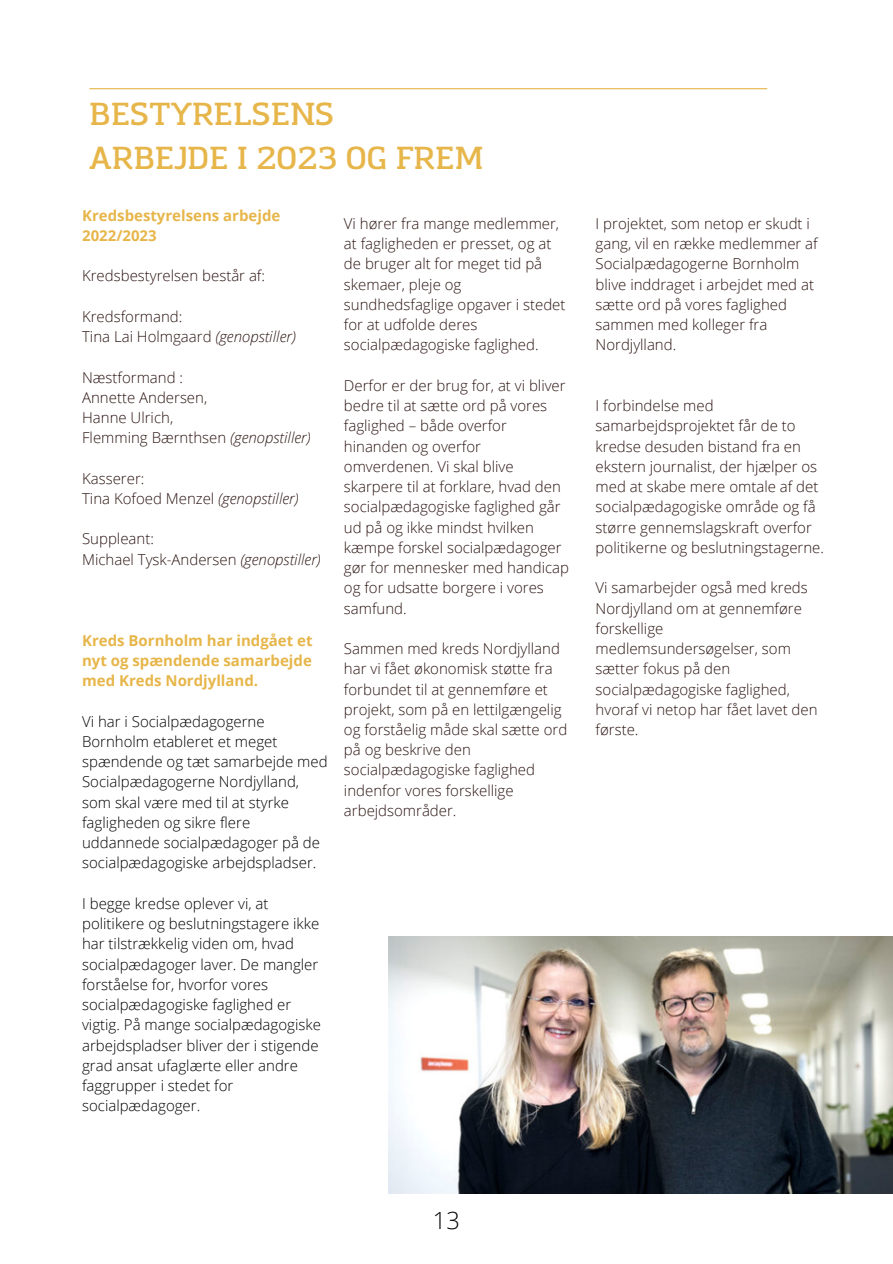
<style>
.page{position:relative;width:893px;height:1264px;background:#fff}
.page>*{position:absolute;margin:0;border:0;box-sizing:border-box;transform-origin:0 0}
.t1{font:600 31.35px "Amazing Grotesk";color:#e7b64a}
.t2{font:300 23.55px "Open Sans";color:#000}
.t3{font:300 15px/20.2px "Open Sans";color:#2b1511}
.t4{font:300 15px/20.2px "Open Sans";color:#000}
.t5{font:700 15px/20.2px "Open Sans";color:#e7b64a}
.s1{font-style:italic}
</style>
<div class="page">
<hr style="left:90px;top:88px;width:676px;height:1px;background:#e7b64a">
<img style="left:389px;top:936px;width:503px;height:257px">
<p class="t1" style="left:89px;top:101px;width:246px">BESTYRELSENS</p>
<p class="t1" style="left:89px;top:145px;width:396px">ARBEJDE I 2023 OG FREM</p>
<p class="t5" style="left:82px;top:205px;width:200px">Kredsbestyrelsens arbejde<br>2022/2023</p>
<p class="t3" style="left:82px;top:265px;width:184px">Kredsbestyrelsen består af:</p>
<p class="t3" style="left:82px;top:306px;width:102px">Kredsformand:</p>
<p class="t3" style="left:82px;top:326px;width:215px">Tina Lai Holmgaard <span class="s1">(genopstiller)</span></p>
<p class="t3" style="left:82px;top:366px;width:102px">Næstformand :</p>
<p class="t3" style="left:82px;top:387px;width:127px">Annette Andersen,</p>
<p class="t3" style="left:82px;top:407px;width:93px">Hanne Ulrich,</p>
<p class="t3" style="left:82px;top:427px;width:230px">Flemming Bærnthsen <span class="s1">(genopstiller)</span></p>
<p class="t3" style="left:82px;top:468px;width:64px">Kasserer:</p>
<p class="t3" style="left:82px;top:488px;width:218px">Tina Kofoed Menzel <span class="s1">(genopstiller)</span></p>
<p class="t3" style="left:82px;top:528px;width:73px">Suppleant:</p>
<p class="t3" style="left:82px;top:548px;width:240px">Michael Tysk-Andersen <span class="s1">(genopstiller)</span></p>
<p class="t5" style="left:82px;top:629px;width:232px;text-align:justify">Kreds Bornholm har indgået et nyt og spændende samarbejde med Kreds Nordjylland.</p>
<p class="t4" style="left:82px;top:710px;width:247px">Vi har i Socialpædagogerne<br>Bornholm etableret et meget spændende og tæt samarbejde med<br>Socialpædagogerne Nordjylland, som skal være med til at styrke fagligheden og sikre flere uddannede socialpædagoger på de socialpædagogiske arbejdspladser.</p>
<p class="t4" style="left:82px;top:892px;width:240px">I begge kredse oplever vi, at politikere og beslutningstagere ikke har tilstrækkelig viden om, hvad socialpædagoger laver. De mangler forståelse for, hvorfor vores socialpædagogiske faglighed er vigtig. På mange socialpædagogiske arbejdspladser bliver der i stigende grad ansat ufaglærte eller andre faggrupper i stedet for socialpædagoger.</p>
<p class="t3" style="left:344px;top:213px;width:223px">Vi hører fra mange medlemmer, at fagligheden er presset, og at de bruger alt for meget tid på skemaer, pleje og sundhedsfaglige opgaver i stedet for at udfolde deres socialpædagogiske faglighed.</p>
<p class="t3" style="left:344px;top:375px;width:226px">Derfor er der brug for, at vi bliver bedre til at sætte ord på vores faglighed – både overfor hinanden og overfor omverdenen. Vi skal blive skarpere til at forklare, hvad den socialpædagogiske faglighed går ud på og ikke mindst hvilken kæmpe forskel socialpædagoger gør for mennesker med handicap og for udsatte borgere i vores samfund.</p>
<p class="t3" style="left:344px;top:638px;width:225px">Sammen med kreds Nordjylland har vi fået økonomisk støtte fra forbundet til at gennemføre et projekt, som på en lettilgængelig og forståelig måde skal sætte ord på og beskrive den socialpædagogiske faglighed indenfor vores forskellige arbejdsområder.</p>
<p class="t3" style="left:595px;top:213px;width:223px">I projektet, som netop er skudt i gang, vil en række medlemmer af<br>Socialpædagogerne Bornholm blive inddraget i arbejdet med at sætte ord på vores faglighed sammen med kolleger fra<br>Nordjylland.</p>
<p class="t3" style="left:595px;top:395px;width:230px">I forbindelse med samarbejdsprojektet får de to kredse desuden bistand fra en ekstern journalist, der hjælper os med at skabe mere omtale af det socialpædagogiske område og få større gennemslagskraft overfor politikerne og beslutningstagerne.</p>
<p class="t3" style="left:595px;top:577px;width:223px">Vi samarbejder også med kreds<br>Nordjylland om at gennemføre forskellige medlemsundersøgelser, som sætter fokus på den socialpædagogiske faglighed, hvoraf vi netop har fået lavet den første.</p>
<p class="t2" style="left:433px;top:1204px;width:28px">13</p>
</div>
